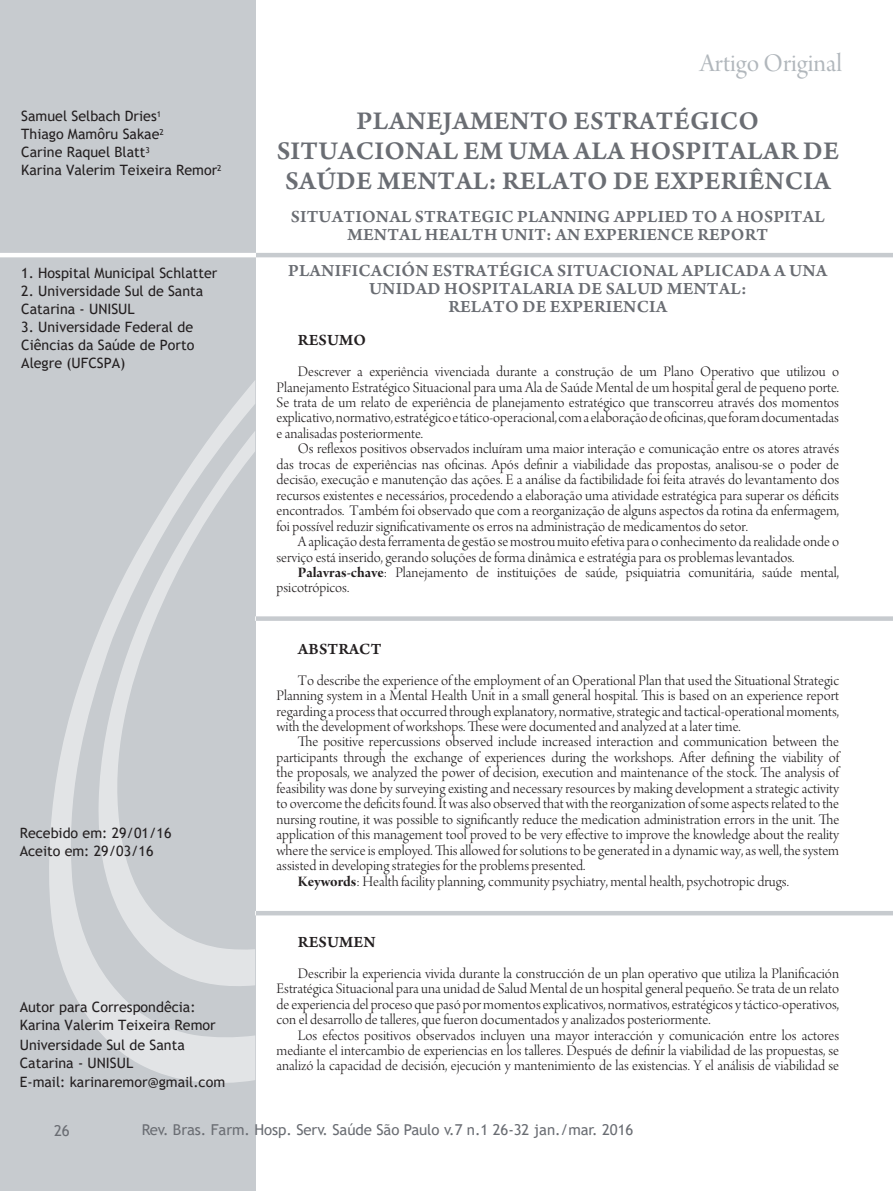
<style>
.page{position:relative;width:893px;height:1191px;background:#fff}
.page>*{position:absolute;margin:0;border:0;box-sizing:border-box;transform-origin:0 0}
.t1{font:27px/30px "Arno Pro Smbd Sm Text";letter-spacing:.01em;color:#6a6d73;text-align:center}
.t2{font:27px "Arno Pro Display";color:#b1b7bc}
.t3{font:18px/18px "Arno Pro Smbd Sm Text";letter-spacing:.01em;color:#6a6d73;text-align:center}
.t4{font:16.5px "Arno Pro Smbd Sm Text";letter-spacing:.01em;color:#231f20}
.t5{font:15.45px/15.5px "Arno Pro Light Display";color:#231f20;text-align:justify}
.t6{font:15px "Trebuchet MS";letter-spacing:-.005em;color:#6a6d73}
.t7{font:14.25px/18px "Trebuchet MS";color:#231f20}
.s1{font-family:"Arno Pro Bold Display"}
</style>
<div class="page">
<div style="left:0;top:0;width:255px;height:1191px;background:#c7cbcf"></div>
<svg style="left:49px;top:381px;width:206px;height:702px"></svg>
<svg style="left:98px;top:431px;width:157px;height:557px"></svg>
<svg style="left:0;top:253px;width:892px;height:4px;background:#d7d9dc"></svg>
<hr style="left:255px;top:911px;width:637px;height:4px;background:#c7cbcf">
<div style="left:255px;top:616px;width:637px;height:5px;background:#c7cbcf"></div>
<h1 class="t2" style="left:699px;top:49px;width:144px">Artigo Original</h1>
<p class="t7" style="left:21px;top:107px;width:202px">Samuel Selbach Dries<sup>1<br></sup>Thiago Mamôru Sakae<sup>2<br></sup>Carine Raquel Blatt<sup>3<br></sup>Karina Valerim Teixeira Remor<sup>2</sup></p>
<h1 class="t1" style="left:277px;top:107px;width:564px">PLANEJAMENTO ESTRATÉGICO<br>SITUACIONAL EM UMA ALA HOSPITALAR DE<br>SAÚDE MENTAL: RELATO DE EXPERIÊNCIA</h1>
<p class="t3" style="left:291px;top:209px;width:535px">SITUATIONAL STRATEGIC PLANNING APPLIED TO A HOSPITAL<br>MENTAL HEALTH UNIT: AN EXPERIENCE REPORT</p>
<p class="t3" style="left:288px;top:263px;width:540px">PLANIFICACIÓN ESTRATÉGICA SITUACIONAL APLICADA A UNA<br>UNIDAD HOSPITALARIA DE SALUD MENTAL:<br>RELATO DE EXPERIENCIA</p>
<p class="t4" style="left:298px;top:331px;width:70px">RESUMO</p>
<p class="t5" style="left:276px;top:365px;width:564px;text-indent:21px">Descrever a experiência vivenciada durante a construção de um Plano Operativo que utilizou o Planejamento Estratégico Situacional para uma Ala de Saúde Mental de um hospital geral de pequeno porte.<br>Se trata de um relato de experiência de planejamento estratégico que transcorreu através dos momentos explicativo, normativo, estratégico e tático-operacional, com a elaboração de oficinas, que foram documentadas e analisadas posteriormente.</p>
<p class="t5" style="left:276px;top:442px;width:564px;text-indent:21px">Os reflexos positivos observados incluíram uma maior interação e comunicação entre os atores através das trocas de experiências nas oficinas. Após definir a viabilidade das propostas, analisou-se o poder de decisão, execução e manutenção das ações. E a análise da factibilidade foi feita através do levantamento dos recursos existentes e necessários, procedendo a elaboração uma atividade estratégica para superar os déficits encontrados. Também foi observado que com a reorganização de alguns aspectos da rotina da enfermagem, foi possível reduzir significativamente os erros na administração de medicamentos do setor.</p>
<p class="t5" style="left:276px;top:535px;width:564px;text-indent:21px">A aplicação desta ferramenta de gestão se mostrou muito efetiva para o conhecimento da realidade onde o serviço está inserido, gerando soluções de forma dinâmica e estratégia para os problemas levantados.</p>
<p class="t5" style="left:276px;top:566px;width:564px;text-indent:21px"><span class="s1">Palavras-chave</span>: Planejamento de instituições de saúde, psiquiatria comunitária, saúde mental, psicotrópicos.</p>
<p class="t7" style="left:21px;top:264px;width:198px">1. Hospital Municipal Schlatter</p>
<p class="t7" style="left:21px;top:282px;width:183px">2. Universidade Sul de Santa<br>Catarina - UNISUL</p>
<p class="t7" style="left:21px;top:318px;width:175px;text-align:justify">3. Universidade Federal de Ciências da Saúde de Porto Alegre (UFCSPA)</p>
<p class="t7" style="left:20px;top:824px;width:153px">Recebido em: 29/01/16<br>Aceito em: 29/03/16</p>
<p class="t7" style="left:20px;top:998px;width:197px">Autor para Correspondêcia:<br>Karina Valerim Teixeira Remor</p>
<p class="t7" style="left:20px;top:1035px;width:166px">Universidade Sul de Santa<br>Catarina - UNISUL</p>
<p class="t7" style="left:20px;top:1073px;width:207px">E-mail: karinaremor@gmail.com</p>
<p class="t4" style="left:298px;top:639px;width:85px">ABSTRACT</p>
<p class="t5" style="left:276px;top:673px;width:564px;text-indent:21px">To describe the experience of the employment of an Operational Plan that used the Situational Strategic Planning system in a Mental Health Unit in a small general hospital. This is based on an experience report regarding a process that occurred through explanatory, normative, strategic and tactical-operational moments, with the development of workshops. These were documented and analyzed at a later time.</p>
<p class="t5" style="left:298px;top:735px;width:542px">The positive repercussions observed include increased interaction and communication between the</p>
<p class="t5" style="left:276px;top:751px;width:564px">participants through the exchange of experiences during the workshops. After defining the viability of</p>
<p class="t5" style="left:276px;top:766px;width:564px">the proposals, we analyzed the power of decision, execution and maintenance of the stock. The analysis of</p>
<p class="t5" style="left:276px;top:782px;width:564px">feasibility was done by surveying existing and necessary resources by making development a strategic activity</p>
<p class="t5" style="left:276px;top:797px;width:564px">to overcome the deficits found. It was also observed that with the reorganization of some aspects related to the</p>
<p class="t5" style="left:276px;top:812px;width:564px">nursing routine, it was possible to significantly reduce the medication administration errors in the unit. The</p>
<p class="t5" style="left:276px;top:828px;width:564px">application of this management tool proved to be very effective to improve the knowledge about the reality</p>
<p class="t5" style="left:276px;top:843px;width:564px">where the service is employed. This allowed for solutions to be generated in a dynamic way, as well, the system</p>
<p class="t5" style="left:276px;top:859px;width:310px">assisted in developing strategies for the problems presented.</p>
<p class="t5" style="left:298px;top:874px;width:492px"><span class="s1">Keywords</span>: Health facility planning, community psychiatry, mental health, psychotropic drugs.</p>
<p class="t4" style="left:298px;top:932px;width:79px">RESUMEN</p>
<p class="t5" style="left:276px;top:967px;width:564px;text-indent:21px">Describir la experiencia vivida durante la construcción de un plan operativo que utiliza la Planificación Estratégica Situacional para una unidad de Salud Mental de un hospital general pequeño. Se trata de un relato de experiencia del proceso que pasó por momentos explicativos, normativos, estratégicos y táctico-operativos, con el desarrollo de talleres, que fueron documentados y analizados posteriormente.</p>
<p class="t5" style="left:276px;top:1028px;width:564px;text-indent:21px">Los efectos positivos observados incluyen una mayor interacción y comunicación entre los actores mediante el intercambio de experiencias en los talleres. Después de definir la viabilidad de las propuestas, se analizó la capacidad de decisión, ejecución y mantenimiento de las existencias. Y el análisis de viabilidad se</p>
<p class="t6" style="left:54px;top:1121px;width:17px">26</p>
<p class="t6" style="left:142px;top:1120px;width:493px">Rev. Bras. Farm. Hosp. Serv. Saúde São Paulo v.7 n.1 26-32 jan./mar. 2016</p>
</div>
